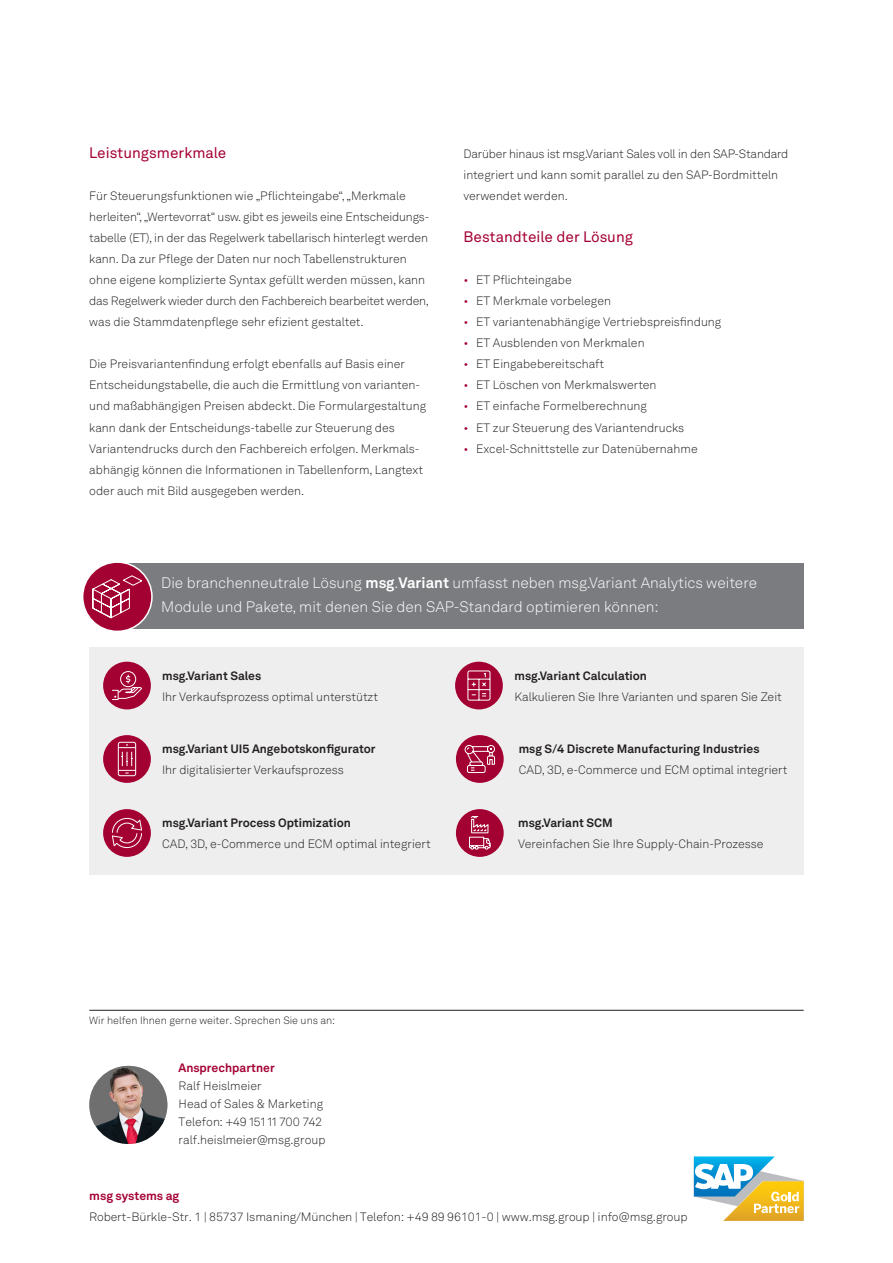
<style>
.page{position:relative;width:893px;height:1263px;background:#fff}
.page>*{position:absolute;margin:0;border:0;box-sizing:border-box;transform-origin:0 0}
.Zwischenüberschrift{font:300 15px/24px "Akkurat LL";color:#fff}
.Text_8pt{font:15px "Akkurat LL";color:#a40133}
.Zwischenüberschrift-2{font:15px "Akkurat LL";color:#a40133}
.Text_8pt-2{font:300 12px/21px "Akkurat LL";color:#231f20}
.Aufzählung_Bullet_8p{font:300 12px/21px "Akkurat LL";color:#231f20}
.Aufzählung_Bullet_8p-2{font:700 12px/21px "Akkurat LL";color:#231f20}
.Blocksatz_Fließtext{font:300 12px "Akkurat Std";letter-spacing:-.01em;color:#231f20}
.Ansprechpartner_7pt{font:300 12px "Akkurat LL";color:#231f20}
.Ansprechpartner_Name{font:700 12px "Akkurat LL";color:#a40133}
.Blocksatz_Fließtext-2{font:700 12px "Akkurat Std";letter-spacing:-.005em;color:#a40133}
.Ansprechpartner_7pt-2{font:300 10.5px "Akkurat LL";color:#231f20}
.s1{font-family:"Akkurat Std";color:#a40133}
.s2{font-weight:700}
.s3{font-weight:300}
</style>
<div class="page">
<hr style="left:89px;top:1010px;width:715px;height:1px;background:#231f20">
<div style="left:115px;top:562px;width:689px;height:66px;background:#7a7c7f"></div>
<div style="left:89px;top:647px;width:715px;height:227px;background:#eeeeef"></div>
<div style="left:83px;top:562px;width:69px;height:69px;background:#a40133;border-radius:50%"></div>
<div style="left:82px;top:561px;width:71px;height:71px;border:2px solid #fff;border-radius:50%"></div>
<svg style="left:91px;top:575px;width:53px;height:44px"></svg>
<div style="left:103px;top:662px;width:48px;height:47px;background:#a40133;border-radius:50%"></div>
<div style="left:112px;top:690px;width:6px;height:10px;border:1px solid #fff"></div>
<div style="left:120px;top:671px;width:16px;height:16px;border:1px solid #fff;border-radius:50%"></div>
<svg style="left:114px;top:674px;width:28px;height:25px"></svg>
<div style="left:456px;top:735px;width:48px;height:48px;background:#a40133;border-radius:50%"></div>
<svg style="left:464px;top:745px;width:31px;height:28px"></svg>
<div style="left:103px;top:735px;width:48px;height:48px;background:#a40133;border-radius:50%"></div>
<div style="left:118px;top:742px;width:18px;height:34px;border:1px solid #fff;border-radius:2px"></div>
<svg style="left:118px;top:744px;width:18px;height:30px"></svg>
<div style="left:103px;top:809px;width:48px;height:48px;background:#a40133;border-radius:50%"></div>
<svg style="left:112px;top:818px;width:30px;height:30px"></svg>
<div style="left:456px;top:809px;width:48px;height:48px;background:#a40133;border-radius:50%"></div>
<svg style="left:469px;top:816px;width:22px;height:34px"></svg>
<div style="left:455px;top:662px;width:48px;height:47px;background:#a40133;border-radius:50%"></div>
<svg style="left:467px;top:670px;width:24px;height:31px"></svg>
<svg style="left:694px;top:1156px;width:110px;height:65px"></svg>
<img style="left:89px;top:1066px;width:78px;height:78px;border-radius:39px">
<p class="Zwischenüberschrift-2" style="left:89px;top:141px;width:139px">Leistungsmerkmale</p>
<p class="Text_8pt-2" style="left:89px;top:185px;width:342px">Für Steuerungsfunktionen wie „Pflichteingabe“, „Merkmale herleiten“, „Wertevorrat“ usw. gibt es jeweils eine Entscheidungs&shy;tabelle (ET), in der das Regelwerk tabellarisch hinterlegt werden kann. Da zur Pflege der Daten nur noch Tabellenstrukturen ohne eigene komplizierte Syntax gefüllt werden müssen, kann das Regelwerk wieder durch den Fachbereich bearbeitet werden, was die Stammdatenpflege sehr efizient gestaltet.</p>
<p class="Text_8pt-2" style="left:89px;top:353px;width:338px">Die Preisvariantenfindung erfolgt ebenfalls auf Basis einer Entscheidungstabelle, die auch die Ermittlung von varianten&shy;und maßabhängigen Preisen abdeckt. Die Formulargestaltung kann dank der Entscheidungs-tabelle zur Steuerung des Variantendrucks durch den Fachbereich erfolgen. Merkmals&shy;abhängig können die Informationen in Tabellenform, Langtext oder auch mit Bild ausgegeben werden.</p>
<p class="Text_8pt-2" style="left:463px;top:143px;width:326px">Darüber hinaus ist msg.Variant Sales voll in den SAP-Standard integriert und kann somit parallel zu den SAP-Bordmitteln verwendet werden.</p>
<p class="Text_8pt" style="left:463px;top:226px;width:171px">Bestandteile der Lösung</p>
<p class="Text_8pt-2" style="left:463px;top:269px;width:110px"><span class="s1">•</span> ET Pflichteingabe</p>
<p class="Text_8pt-2" style="left:463px;top:290px;width:149px"><span class="s1">•</span> ET Merkmale vorbelegen</p>
<p class="Text_8pt-2" style="left:463px;top:311px;width:259px"><span class="s1">•</span> ET variantenabhängige Vertriebspreisfindung</p>
<p class="Text_8pt-2" style="left:463px;top:332px;width:183px"><span class="s1">•</span> ET Ausblenden von Merkmalen</p>
<p class="Text_8pt-2" style="left:463px;top:353px;width:142px"><span class="s1">•</span> ET Eingabebereitschaft</p>
<p class="Text_8pt-2" style="left:463px;top:374px;width:194px"><span class="s1">•</span> ET Löschen von Merkmalswerten</p>
<p class="Text_8pt-2" style="left:463px;top:395px;width:185px"><span class="s1">•</span> ET einfache Formelberechnung</p>
<p class="Text_8pt-2" style="left:463px;top:416px;width:222px"><span class="s1">•</span> ET zur Steuerung des Variantendrucks</p>
<p class="Text_8pt-2" style="left:463px;top:438px;width:236px"><span class="s1">•</span> Excel-Schnittstelle zur Datenübernahme</p>
<p class="Zwischenüberschrift" style="left:161px;top:570px;width:597px">Die branchenneutrale Lösung <span class="s2">msg</span>.<span class="s2">Variant</span> umfasst neben msg.Variant Analytics weitere<br>Module und Pakete, mit denen Sie den SAP-Standard optimieren können:</p>
<p class="Aufzählung_Bullet_8p-2" style="left:162px;top:664px;width:101px">msg.Variant Sales</p>
<p class="Aufzählung_Bullet_8p" style="left:162px;top:686px;width:217px">Ihr Verkaufsprozess optimal unterstützt</p>
<p class="Aufzählung_Bullet_8p-2" style="left:162px;top:738px;width:215px">msg.Variant UI5 Angebotskonfigurator<br><span class="s3">Ihr digitalisierter Verkaufsprozess</span></p>
<p class="Aufzählung_Bullet_8p-2" style="left:162px;top:811px;width:190px">msg.Variant Process Optimization</p>
<p class="Aufzählung_Bullet_8p" style="left:162px;top:833px;width:270px">CAD, 3D, e-Commerce und ECM optimal integriert</p>
<p class="Ansprechpartner_7pt-2" style="left:89px;top:1013px;width:247px">Wir helfen Ihnen gerne weiter. Sprechen Sie uns an:</p>
<p class="Ansprechpartner_Name" style="left:179px;top:1059px;width:98px">Ansprechpartner</p>
<p class="Ansprechpartner_7pt" style="left:179px;top:1077px;width:84px">Ralf Heislmeier</p>
<p class="Ansprechpartner_7pt" style="left:179px;top:1095px;width:146px">Head of Sales &amp; Marketing</p>
<p class="Ansprechpartner_7pt" style="left:179px;top:1113px;width:145px">Telefon: +49 151 11 700 742</p>
<p class="Ansprechpartner_7pt" style="left:179px;top:1131px;width:148px">ralf.heislmeier@msg.group</p>
<p class="Aufzählung_Bullet_8p" style="left:514px;top:665px;width:269px"><span class="s2">msg.Variant Calculation<br></span>Kalkulieren Sie Ihre Varianten und sparen Sie Zeit</p>
<p class="Aufzählung_Bullet_8p" style="left:519px;top:738px;width:270px"><span class="s2">msg S/4 Discrete Manufacturing Industries<br></span>CAD, 3D, e-Commerce und ECM optimal integriert</p>
<p class="Aufzählung_Bullet_8p-2" style="left:518px;top:811px;width:96px">msg.Variant SCM</p>
<p class="Aufzählung_Bullet_8p" style="left:518px;top:833px;width:247px">Vereinfachen Sie Ihre Supply-Chain-Prozesse</p>
<p class="Blocksatz_Fließtext-2" style="left:89px;top:1188px;width:92px">msg systems ag</p>
<p class="Blocksatz_Fließtext" style="left:89px;top:1209px;width:600px">Robert-Bürkle-Str. 1 | 85737 Ismaning/München | Telefon: +49 89 96101-0 | www.msg.group | info@msg.group</p>
</div>
